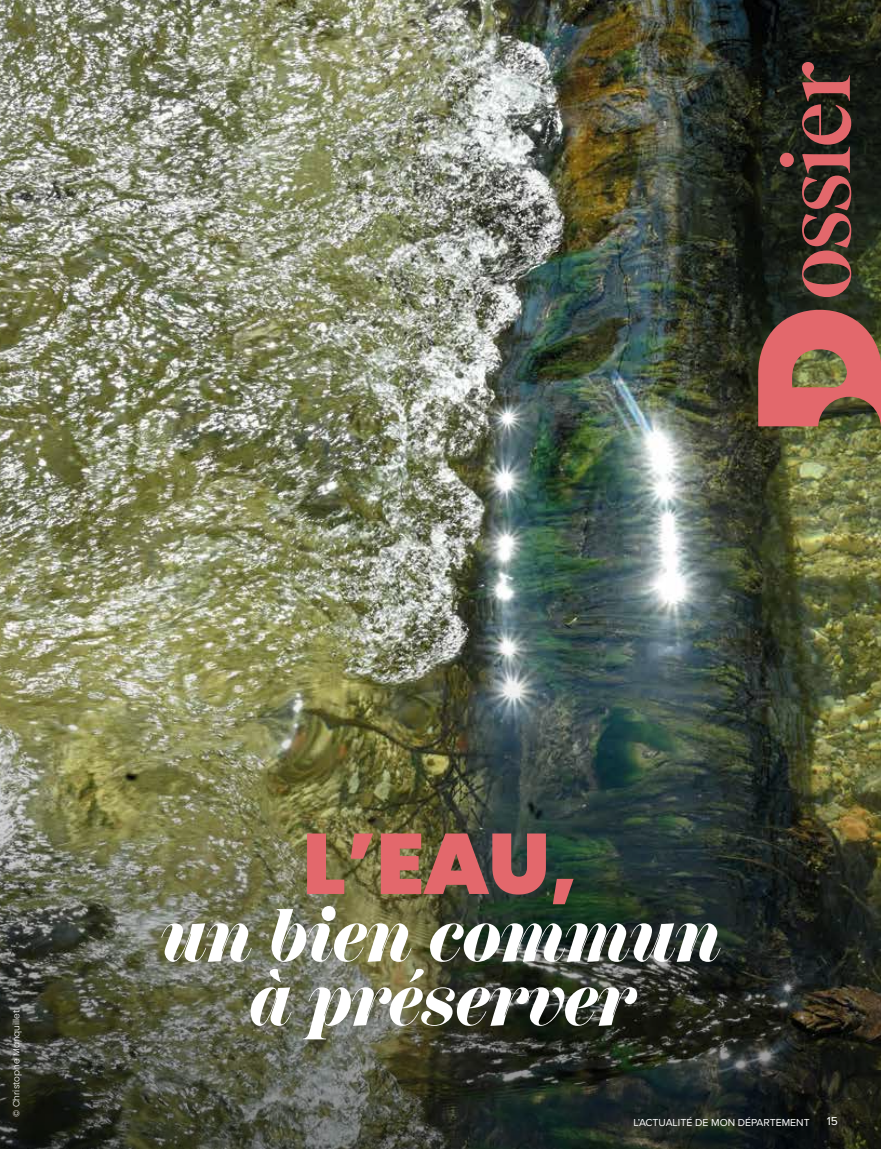
<style>
.page{position:relative;width:881px;height:1149px;background:#fff}
.page>*{position:absolute;margin:0;border:0;box-sizing:border-box;transform-origin:0 0}
.t1{font:102px "Superior Title";letter-spacing:-.03em;color:#e3686c}
.t2{font:900 85.35px "Poppins";color:#e3686c}
.t3{font:74.4px/63.9px "Scotch Display Cond Ft It";letter-spacing:-.01em;color:#fff;text-align:center}
.t4{font:12px "Proxima Nova";color:#fff}
.t5{font:10.5px "Proxima Nova";color:#fff}
.t6{font:300 9px "Poppins";color:#fff}
</style>
<div class="page">
<img style="left:0;top:0;width:880px;height:638px">
<img style="left:638px;top:0;width:242px;height:519px">
<img style="left:0;top:638px;width:880px;height:510px">
<svg style="left:757px;top:310px;width:123px;height:116px;background:#ae6056"></svg>
<h1 class="t1" style="left:752px;top:300px;width:241px;rotate:-90deg">ossier</h1>
<p class="t6" style="left:11px;top:1116px;width:109px;rotate:-90deg">© Christophe Manquillet</p>
<h2 class="t2" style="left:303px;top:814px;width:277px">L’EAU,</h2>
<h3 class="t3" style="left:160px;top:904px;width:562px">un bien commun à préserver</h3>
<p class="t5" style="left:633px;top:1113px;width:177px">L’ACTUALITÉ DE MON DÉPARTEMENT</p>
<p class="t4" style="left:826px;top:1111px;width:13px">15</p>
</div>
